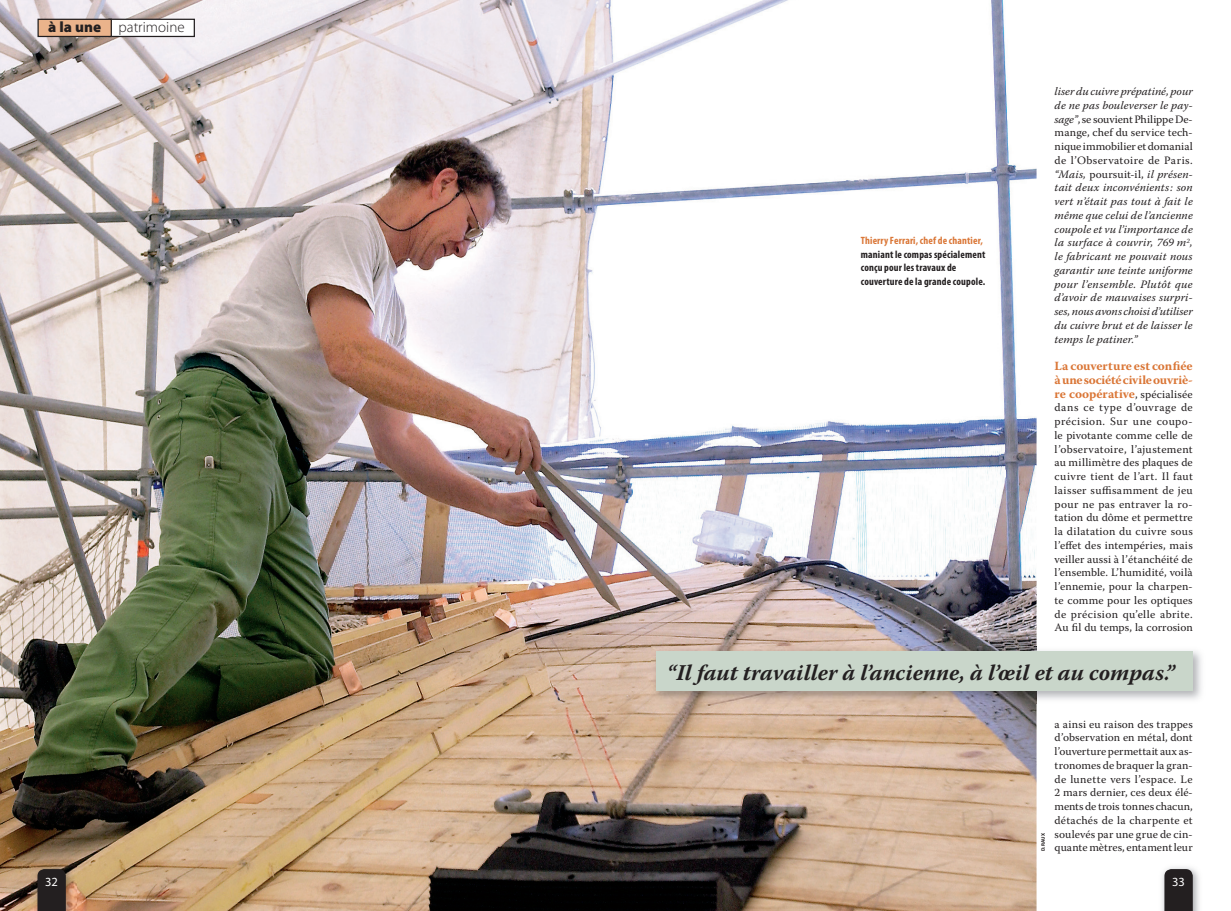
<style>
.page{position:relative;width:1231px;height:911px;background:#fff}
.page>*{position:absolute;margin:0;border:0;box-sizing:border-box;transform-origin:0 0}
.t1{font:italic 700 22.5px "Warnock Pro";color:#231f20}
.t2{font:300 15px "Myriad Pro";color:#231f20}
.t3{font:700 12.5px/13.8px "Warnock Pro";color:#da7636;text-align:justify}
.t4{font:12.5px "Myriad Pro";color:#fff}
.t5{font:11.25px/13.8px "Warnock Pro";letter-spacing:.01em;color:#231f20;text-align:justify}
.t6{font:italic 11.25px/13.8px "Warnock Pro";letter-spacing:.005em;color:#231f20;text-align:justify}
.t7{font:700 condensed 10.62px/13.8px "Myriad Pro";letter-spacing:.015em;color:#231f20}
.t8{font:700 condensed 10.62px "Myriad Pro";letter-spacing:.015em;color:#da7636}
.t9{font:700 5px "Myriad Pro";color:#231f20}
.s1{font-weight:900}
.s2{font-style:normal}
.s3{font-weight:400;font-size:11.25px;color:#231f20}
</style>
<div class="page">
<img style="left:0;top:0;width:1036px;height:911px">
<img style="left:31px;top:863px;width:45px;height:48px">
<svg style="left:37px;top:869px;width:29px;height:42px"></svg>
<img style="left:1162px;top:867px;width:37px;height:44px">
<svg style="left:1164px;top:869px;width:29px;height:42px"></svg>
<img style="left:651px;top:647px;width:550px;height:57px">
<div style="left:656px;top:651px;width:537px;height:40px;background:#c9d6ca"></div>
<div style="left:109px;top:19px;width:85px;height:17px;background:#fff"></div>
<div style="left:108px;top:19px;width:87px;height:18px;border:1px solid #231f20"></div>
<div style="left:38px;top:19px;width:73px;height:17px;background:#eab38b"></div>
<div style="left:37px;top:19px;width:75px;height:18px;border:1px solid #231f20"></div>
<svg style="left:0;top:904px;width:3px;height:7px"></svg>
<h2 class="t2" style="left:48px;top:18px;width:138px"><span class="s1">à la une</span> patrimoine</h2>
<p class="t8" style="left:861px;top:234px;width:124px">Thierry Ferrari, chef de chantier,</p>
<p class="t7" style="left:861px;top:247px;width:126px">maniant le compas spécialement conçu pour les travaux de couverture de la grande coupole.</p>
<p class="t6" style="left:1054px;top:84px;width:140px">liser du cuivre prépatiné, pour de ne pas bouleverser le pay&shy;sage”<span class="s2">, se souvient Philippe De&shy;mange, chef du service tech&shy;nique immobilier et domanial de l’Observatoire de Paris. </span>“Mais, <span class="s2">poursuit-il,</span> il présen&shy;tait deux inconvénients : son vert n’était pas tout à fait le même que celui de l’ancienne coupole et vu l’importance de la surface à couvrir, 769 m<sup>2</sup>, le fabricant ne pouvait nous garantir une teinte uniforme pour l’ensemble. Plutôt que d’avoir de mauvaises surpri&shy;ses, nous avons choisi d’utiliser du cuivre brut et de laisser le temps le patiner.”</p>
<p class="t3" style="left:1054px;top:359px;width:140px">La couverture est confiée à une société civile ouvriè&shy;re coopérative<span class="s3">, spécialisée</span></p>
<p class="t5" style="left:1054px;top:401px;width:140px">dans ce type d’ouvrage de précision. Sur une coupo&shy;le pivotante comme celle de l’observatoire, l’ajustement au millimètre des plaques de cuivre tient de l’art. Il faut laisser suffisamment de jeu pour ne pas entraver la ro&shy;tation du dôme et permettre la dilatation du cuivre sous l’effet des intempéries, mais veiller aussi à l’étanchéité de l’ensemble. L’humidité, voilà l’ennemie, pour la charpen&shy;te comme pour les optiques de précision qu’elle abrite.<br>Au fil du temps, la corrosion</p>
<h1 class="t1" style="left:667px;top:659px;width:509px">“Il faut travailler à l’ancienne, à l’œil et au compas.”</h1>
<p class="t9" style="left:1040px;top:851px;width:20px;rotate:-90deg">D. RAUX</p>
<p class="t5" style="left:1054px;top:717px;width:140px">a ainsi eu raison des trappes d’observation en métal, dont l’ouverture permettait aux as&shy;tronomes de braquer la gran&shy;de lunette vers l’espace. Le 2 mars dernier, ces deux élé&shy;ments de trois tonnes chacun, détachés de la charpente et soulevés par une grue de cin&shy;quante mètres, entament leur</p>
<p class="t4" style="left:45px;top:874px;width:14px">32</p>
<p class="t4" style="left:1172px;top:874px;width:14px">33</p>
</div>
